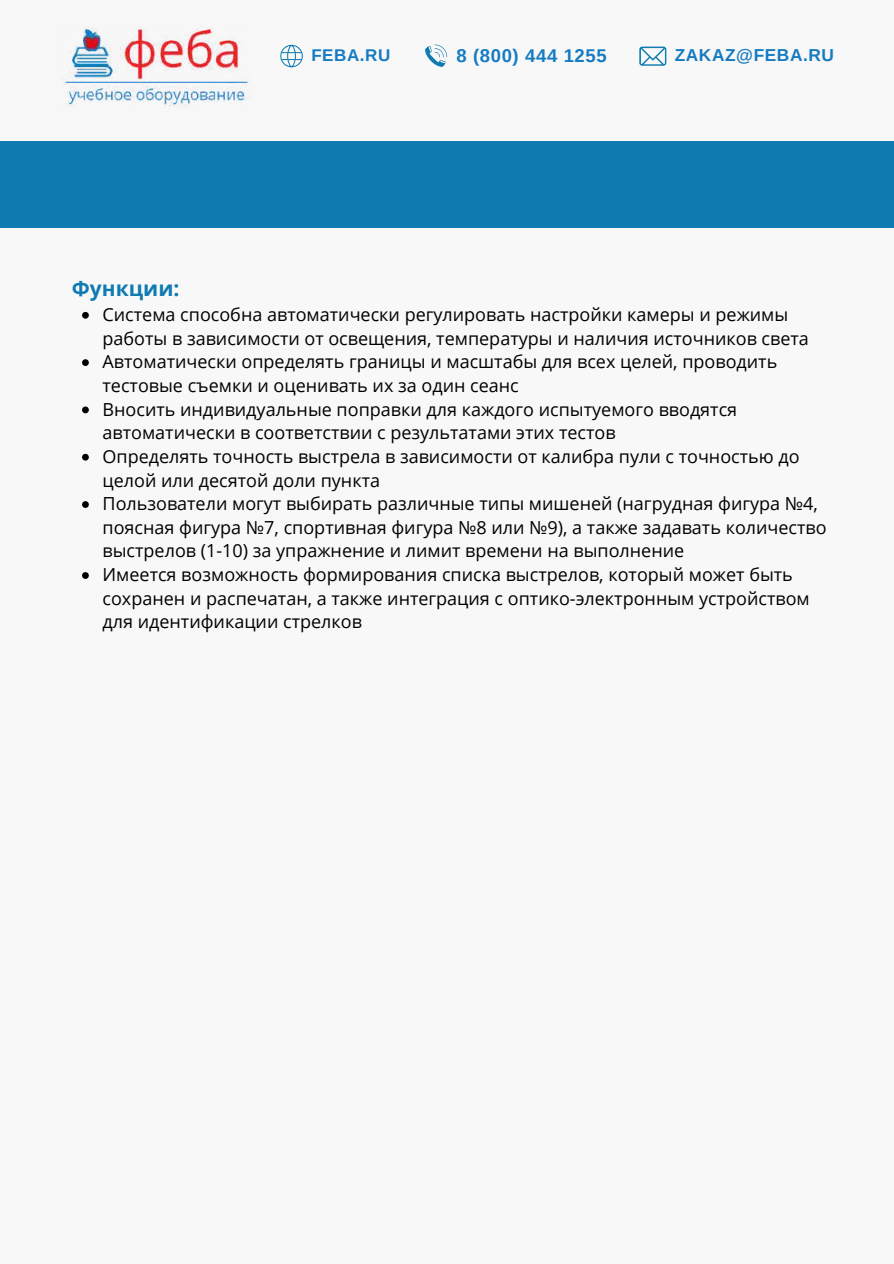
<style>
.page{position:relative;width:894px;height:1264px;background:#fff}
.page>*{position:absolute;margin:0;border:0;box-sizing:border-box;transform-origin:0 0}
.t1{font:700 21px "Open Sans";color:#107bb1}
.t2{font:700 18.45px "Arimo";letter-spacing:.035em;color:#157bc2}
.t3{font:18px/23.7px "Open Sans";color:#000}
.t4{font:700 17.25px "Arimo";letter-spacing:.035em;color:#157bc2}
.t5{font:700 16.95px "Arimo";letter-spacing:.035em;color:#157bc2}
</style>
<div class="page">
<div style="left:0;top:0;width:893px;height:1263px;background:#f8f8f8"></div>
<img style="left:62px;top:27px;width:187px;height:80px">
<div style="left:0;top:141px;width:893px;height:87px;background:#107bb1"></div>
<svg style="left:639px;top:47px;width:27px;height:19px"></svg>
<svg style="left:425px;top:45px;width:22px;height:22px"></svg>
<svg style="left:280px;top:45px;width:23px;height:22px"></svg>
<svg style="left:82px;top:312px;width:7px;height:7px"></svg>
<svg style="left:82px;top:359px;width:7px;height:7px"></svg>
<svg style="left:82px;top:406px;width:7px;height:7px"></svg>
<svg style="left:82px;top:454px;width:7px;height:6px"></svg>
<svg style="left:82px;top:501px;width:7px;height:7px"></svg>
<svg style="left:82px;top:572px;width:7px;height:7px"></svg>
<p class="t1" style="left:72px;top:274px;width:109px">Функции:</p>
<p class="t5" style="left:311px;top:44px;width:81px">FEBA.RU</p>
<p class="t2" style="left:456px;top:43px;width:152px">8 (800) 444 1255</p>
<p class="t4" style="left:674px;top:43px;width:161px">ZAKAZ@FEBA.RU</p>
<p class="t3" style="left:102px;top:302px;width:725px">Система способна автоматически регулировать настройки камеры и режимы работы в зависимости от освещения, температуры и наличия источников света Автоматически определять границы и масштабы для всех целей, проводить тестовые съемки и оценивать их за один сеанс<br>Вносить индивидуальные поправки для каждого испытуемого вводятся автоматически в соответствии с результатами этих тестов<br>Определять точность выстрела в зависимости от калибра пули с точностью до целой или десятой доли пункта<br>Пользователи могут выбирать различные типы мишеней (нагрудная фигура №4, поясная фигура №7, спортивная фигура №8 или №9), а также задавать количество выстрелов (1-10) за упражнение и лимит времени на выполнение<br>Имеется возможность формирования списка выстрелов, который может быть сохранен и распечатан, а также интеграция с оптико-электронным устройством для идентификации стрелков</p>
</div>
